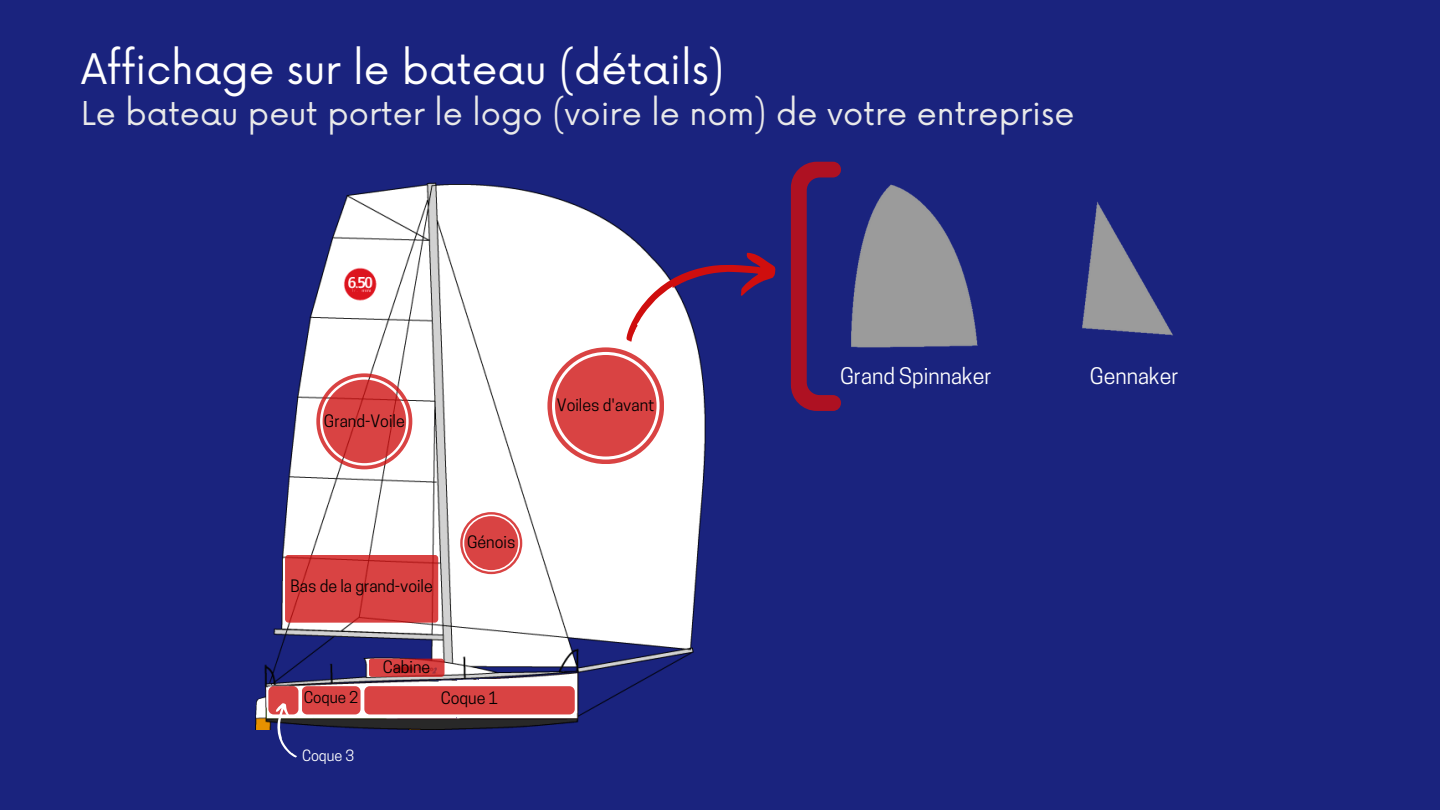
<style>
.page{position:relative;width:1440px;height:810px;background:#1a237e}
.page>*{position:absolute;margin:0;border:0;box-sizing:border-box;transform-origin:0 0}
.t1{font:41px "Now";color:#fff}
.t2{font:32px "Now";color:#e9e9e9}
.t3{font:21.5px "Cooper Hewitt";color:#fff}
.t4{font:16.1px "Cooper Hewitt";color:#000}
.t5{font:15.3px "Cooper Hewitt";color:#000}
.t6{font:14.6px "Cooper Hewitt";color:#fff}
</style>
<div class="page">
<img style="left:255px;top:182px;width:450px;height:547px">
<svg style="left:460px;top:512px;width:62px;height:62px;background:#f3c6c6"></svg>
<div style="left:464px;top:516px;width:54px;height:54px;background:#d94343;border-radius:50%"></div>
<svg style="left:285px;top:555px;width:153px;height:68px;background:#d74242"></svg>
<svg style="left:316px;top:373px;width:96px;height:96px;background:#efc2c2"></svg>
<svg style="left:323px;top:380px;width:83px;height:83px;background:#d74141"></svg>
<svg style="left:369px;top:659px;width:75px;height:18px"></svg>
<svg style="left:268px;top:686px;width:307px;height:72px"></svg>
<svg style="left:791px;top:162px;width:50px;height:249px"></svg>
<img style="left:851px;top:184px;width:127px;height:164px">
<img style="left:1082px;top:202px;width:91px;height:134px">
<svg style="left:547px;top:240px;width:229px;height:224px"></svg>
<p class="t1" style="left:81px;top:46px;width:645px">Affichage sur le bateau (détails)</p>
<p class="t2" style="left:81px;top:95px;width:995px">Le bateau peut porter le logo (voire le nom) de votre entreprise</p>
<p class="t4" style="left:324px;top:415px;width:82px">Grand-Voile</p>
<h2 class="t4" style="left:557px;top:399px;width:99px">Voiles d'avant</h2>
<p class="t4" style="left:290px;top:579px;width:144px">Bas de la grand-voile</p>
<p class="t4" style="left:467px;top:536px;width:50px">Génois</p>
<p class="t5" style="left:304px;top:692px;width:56px">Coque 2</p>
<p class="t6" style="left:302px;top:750px;width:54px">Coque 3</p>
<p class="t4" style="left:383px;top:661px;width:49px">Cabine</p>
<p class="t4" style="left:441px;top:692px;width:59px">Coque 1</p>
<p class="t3" style="left:840px;top:368px;width:153px">Grand Spinnaker</p>
<p class="t3" style="left:1090px;top:368px;width:90px">Gennaker</p>
</div>
